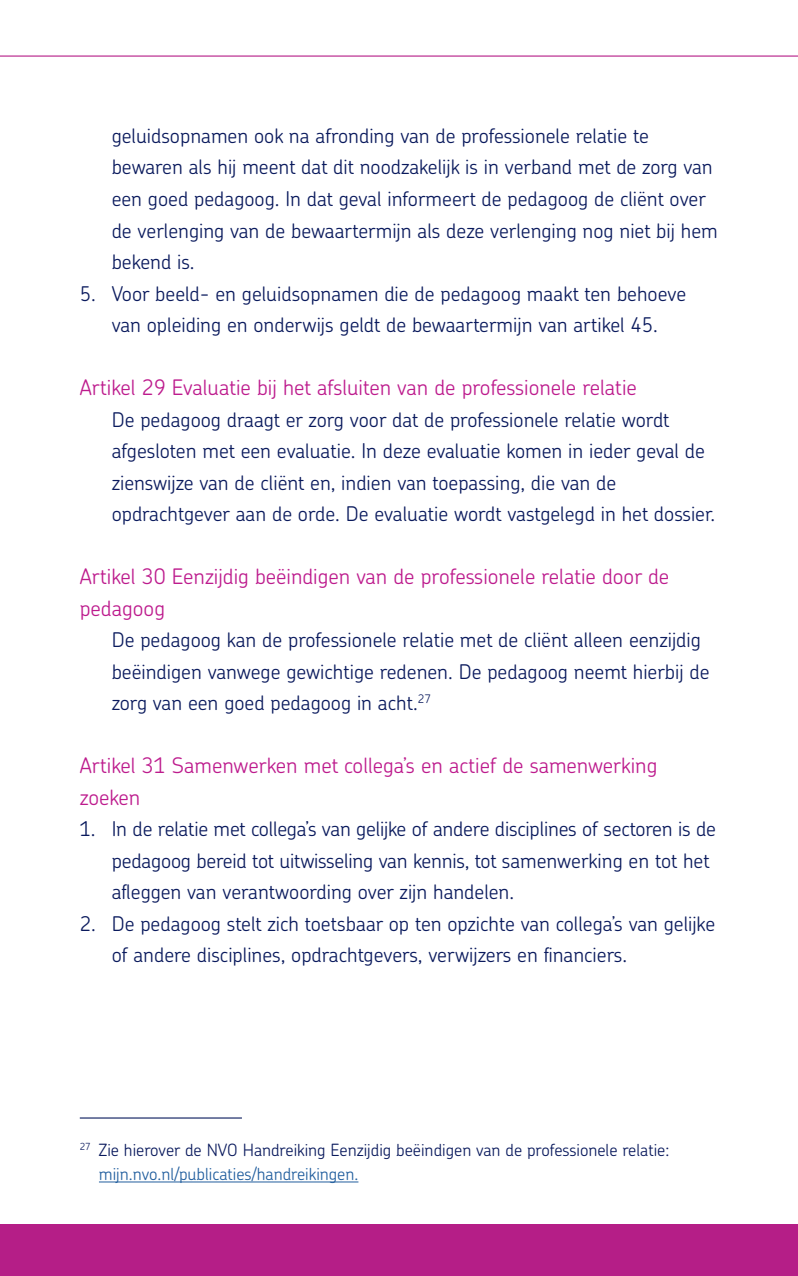
<style>
.page{position:relative;width:798px;height:1276px;background:#fff}
.page>*{position:absolute;margin:0;border:0;box-sizing:border-box;transform-origin:0 0}
.t1{font:300 21.38px/31.5px "Chevin Pro";color:#bd1b8d}
.t2{font:300 20.25px/31.5px "Chevin Pro";color:#0a1a5d}
.t3{font:300 16.88px/24.8px "Chevin Pro";color:#0a1a5d}
.s1{color:#215e9e}
</style>
<div class="page">
<hr style="left:80px;top:1117px;width:162px;height:1px;background:#0a1a5d">
<hr style="left:99px;top:1181px;width:259px;height:1px;background:#215e9e">
<div style="left:0;top:1223px;width:797px;height:53px;background:#b51e87"></div>
<hr style="left:0;top:55px;width:797px;height:2px;background:#b51e87">
<p class="t2" style="left:112px;top:119px;width:607px">geluidsopnamen ook na afronding van de professionele relatie te bewaren als hij meent dat dit noodzakelijk is in verband met de zorg van een goed pedagoog. In dat geval informeert de pedagoog de cliënt over de verlenging van de bewaartermijn als deze verlenging nog niet bij hem bekend is.</p>
<p class="t2" style="left:80px;top:277px;width:607px;text-align:center">5. Voor beeld- en geluidsopnamen die de pedagoog maakt ten behoeve van opleiding en onderwijs geldt de bewaartermijn van artikel 45.</p>
<p class="t1" style="left:80px;top:371px;width:558px">Artikel 29 Evaluatie bij het afsluiten van de professionele relatie</p>
<p class="t2" style="left:112px;top:403px;width:604px">De pedagoog draagt er zorg voor dat de professionele relatie wordt afgesloten met een evaluatie. In deze evaluatie komen in ieder geval de zienswijze van de cliënt en, indien van toepassing, die van de opdrachtgever aan de orde. De evaluatie wordt vastgelegd in het dossier.</p>
<p class="t1" style="left:80px;top:560px;width:590px">Artikel 30 Eenzijdig beëindigen van de professionele relatie door de pedagoog</p>
<p class="t2" style="left:112px;top:623px;width:599px">De pedagoog kan de professionele relatie met de cliënt alleen eenzijdig beëindigen vanwege gewichtige redenen. De pedagoog neemt hierbij de zorg van een goed pedagoog in acht.<sup>27</sup></p>
<p class="t1" style="left:80px;top:749px;width:579px">Artikel 31 Samenwerken met collega’s en actief de samenwerking zoeken</p>
<p class="t2" style="left:112px;top:812px;width:605px;text-indent:-32px">1. In de relatie met collega’s van gelijke of andere disciplines of sectoren is de pedagoog bereid tot uitwisseling van kennis, tot samenwerking en tot het afleggen van verantwoording over zijn handelen.</p>
<p class="t2" style="left:112px;top:907px;width:604px;text-indent:-32px">2. De pedagoog stelt zich toetsbaar op ten opzichte van collega’s van gelijke of andere disciplines, opdrachtgevers, verwijzers en financiers.</p>
<p class="t3" style="left:99px;top:1136px;width:571px;text-indent:-19px"><sup>27</sup> Zie hierover de NVO Handreiking Eenzijdig beëindigen van de professionele relatie: <span class="s1">mijn.nvo.nl/publicaties/handreikingen.</span></p>
</div>
